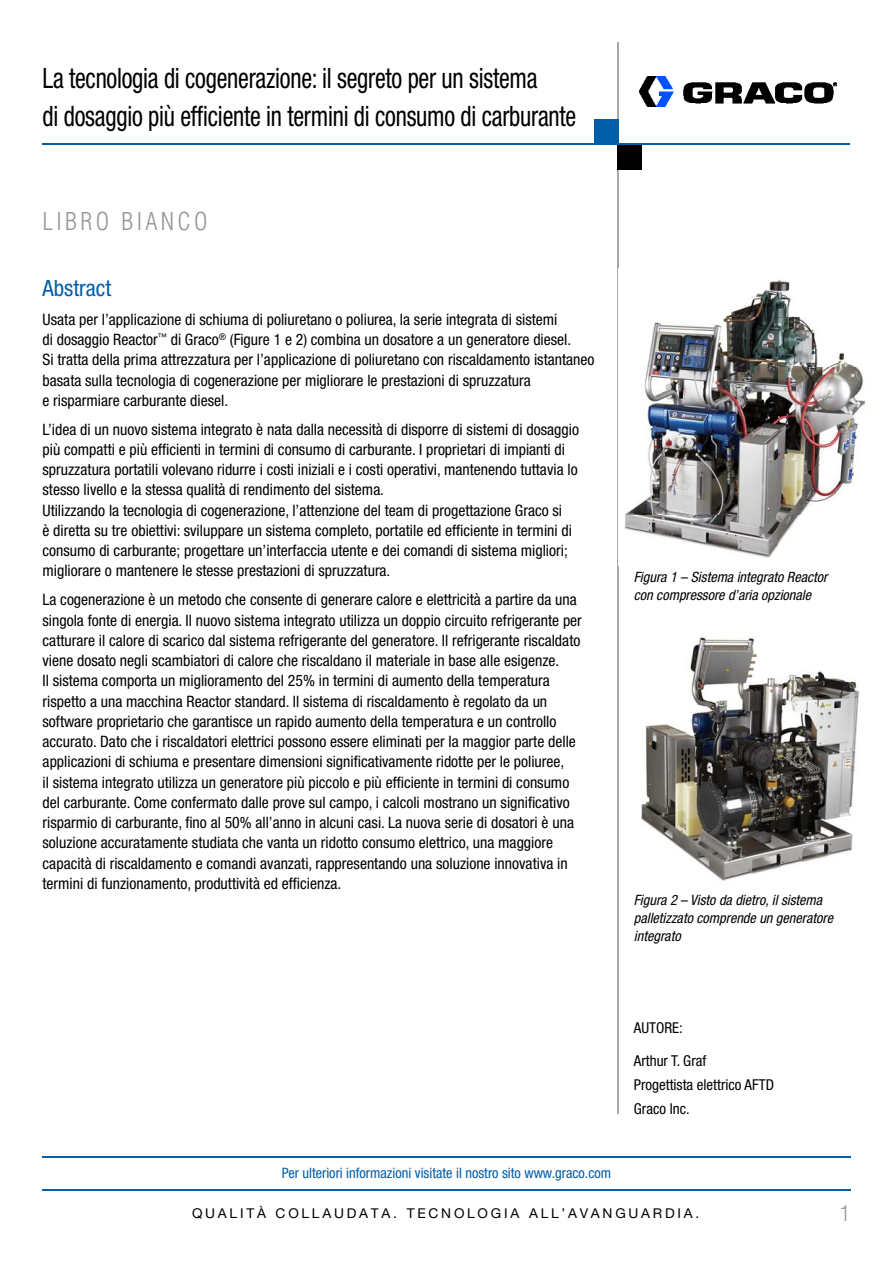
<style>
.page{position:relative;width:893px;height:1263px;background:#fff}
.page>*{position:absolute;margin:0;border:0;box-sizing:border-box;transform-origin:0 0}
.t1{font:condensed 28.2px/37.5px "Helvetica Neue LT Std";letter-spacing:-.01em;color:#000;scale:.86 1}
.t2{font:300 condensed 24px "Helvetica LT Std";letter-spacing:.14em;color:#939598}
.t3{font:condensed 22.5px "Helvetica Neue LT Std";color:#005daa}
.t4{font:300 condensed 22.35px "Helvetica Neue LT Std";color:#939598}
.t5{font:condensed 15.75px/20.2px "Helvetica Neue LT Std";color:#000}
.t6{font:condensed 15px/24px "Helvetica Neue LT Std";color:#000}
.t7{font:condensed 14.4px "Helvetica Neue LT Std";color:#005daa}
.t8{font:italic condensed 14.25px/18px "Helvetica Neue LT Std";color:#000}
.t9{font:13.5px "Helvetica Neue LT Std";letter-spacing:.2em;color:#000}
</style>
<div class="page">
<img style="left:639px;top:77px;width:197px;height:30px">
<hr style="left:617px;top:43px;width:1px;height:1071px;background:#a7a9ac">
<hr style="left:43px;top:144px;width:807px;height:1px;background:#005daa">
<div style="left:617px;top:145px;width:25px;height:25px;background:#000"></div>
<div style="left:594px;top:119px;width:24px;height:25px;background:#005daa"></div>
<hr style="left:42px;top:1189px;width:808px;height:1px;background:#005daa">
<hr style="left:42px;top:1156px;width:808px;height:1px;background:#005daa">
<img style="left:624px;top:280px;width:242px;height:278px">
<img style="left:641px;top:637px;width:219px;height:244px">
<h1 class="t1" style="left:43px;top:63px;width:622px">La tecnologia di cogenerazione: il segreto per un sistema<br>di dosaggio più efficiente in termini di consumo di carburante</h1>
<h2 class="t2" style="left:43px;top:213px;width:166px">LIBRO BIANCO</h2>
<h3 class="t3" style="left:43px;top:280px;width:70px">Abstract</h3>
<p class="t5" style="left:43px;top:311px;width:553px">Usata per l’applicazione di schiuma di poliuretano o poliurea, la serie integrata di sistemi<br>di dosaggio Reactor<sup>™</sup> di Graco<sup>®</sup> (Figure 1 e 2) combina un dosatore a un generatore diesel.<br>Si tratta della prima attrezzatura per l’applicazione di poliuretano con riscaldamento istantaneo basata sulla tecnologia di cogenerazione per migliorare le prestazioni di spruzzatura<br>e risparmiare carburante diesel.</p>
<p class="t5" style="left:43px;top:421px;width:538px">L’idea di un nuovo sistema integrato è nata dalla necessità di disporre di sistemi di dosaggio più compatti e più efficienti in termini di consumo di carburante. I proprietari di impianti di spruzzatura portatili volevano ridurre i costi iniziali e i costi operativi, mantenendo tuttavia lo stesso livello e la stessa qualità di rendimento del sistema.<br>Utilizzando la tecnologia di cogenerazione, l’attenzione del team di progettazione Graco si<br>è diretta su tre obiettivi: sviluppare un sistema completo, portatile ed efficiente in termini di consumo di carburante; progettare un’interfaccia utente e dei comandi di sistema migliori; migliorare o mantenere le stesse prestazioni di spruzzatura.</p>
<p class="t5" style="left:43px;top:591px;width:541px">La cogenerazione è un metodo che consente di generare calore e elettricità a partire da una singola fonte di energia. Il nuovo sistema integrato utilizza un doppio circuito refrigerante per catturare il calore di scarico dal sistema refrigerante del generatore. Il refrigerante riscaldato viene dosato negli scambiatori di calore che riscaldano il materiale in base alle esigenze.<br>Il sistema comporta un miglioramento del 25% in termini di aumento della temperatura rispetto a una macchina Reactor standard. Il sistema di riscaldamento è regolato da un software proprietario che garantisce un rapido aumento della temperatura e un controllo accurato. Dato che i riscaldatori elettrici possono essere eliminati per la maggior parte delle applicazioni di schiuma e presentare dimensioni significativamente ridotte per le poliuree,<br>il sistema integrato utilizza un generatore più piccolo e più efficiente in termini di consumo del carburante. Come confermato dalle prove sul campo, i calcoli mostrano un significativo risparmio di carburante, fino al 50% all’anno in alcuni casi. La nuova serie di dosatori è una soluzione accuratamente studiata che vanta un ridotto consumo elettrico, una maggiore capacità di riscaldamento e comandi avanzati, rappresentando una soluzione innovativa in termini di funzionamento, produttività ed efficienza.</p>
<p class="t8" style="left:634px;top:570px;width:195px">Figura 1 – Sistema integrato Reactor con compressore d’aria opzionale</p>
<p class="t8" style="left:634px;top:893px;width:201px">Figura 2 – Visto da dietro, il sistema palletizzato comprende un generatore integrato</p>
<p class="t6" style="left:634px;top:1018px;width:50px">AUTORE:</p>
<p class="t6" style="left:634px;top:1051px;width:142px">Arthur T. Graf<br>Progettista elettrico AFTD<br>Graco Inc.</p>
<p class="t7" style="left:282px;top:1168px;width:331px">Per ulteriori informazioni visitate il nostro sito www.graco.com</p>
<p class="t9" style="left:192px;top:1209px;width:509px">QUALITÀ COLLAUDATA. TECNOLOGIA ALL’AVANGUARDIA.</p>
<h3 class="t4" style="left:840px;top:1205px;width:12px">1</h3>
</div>
